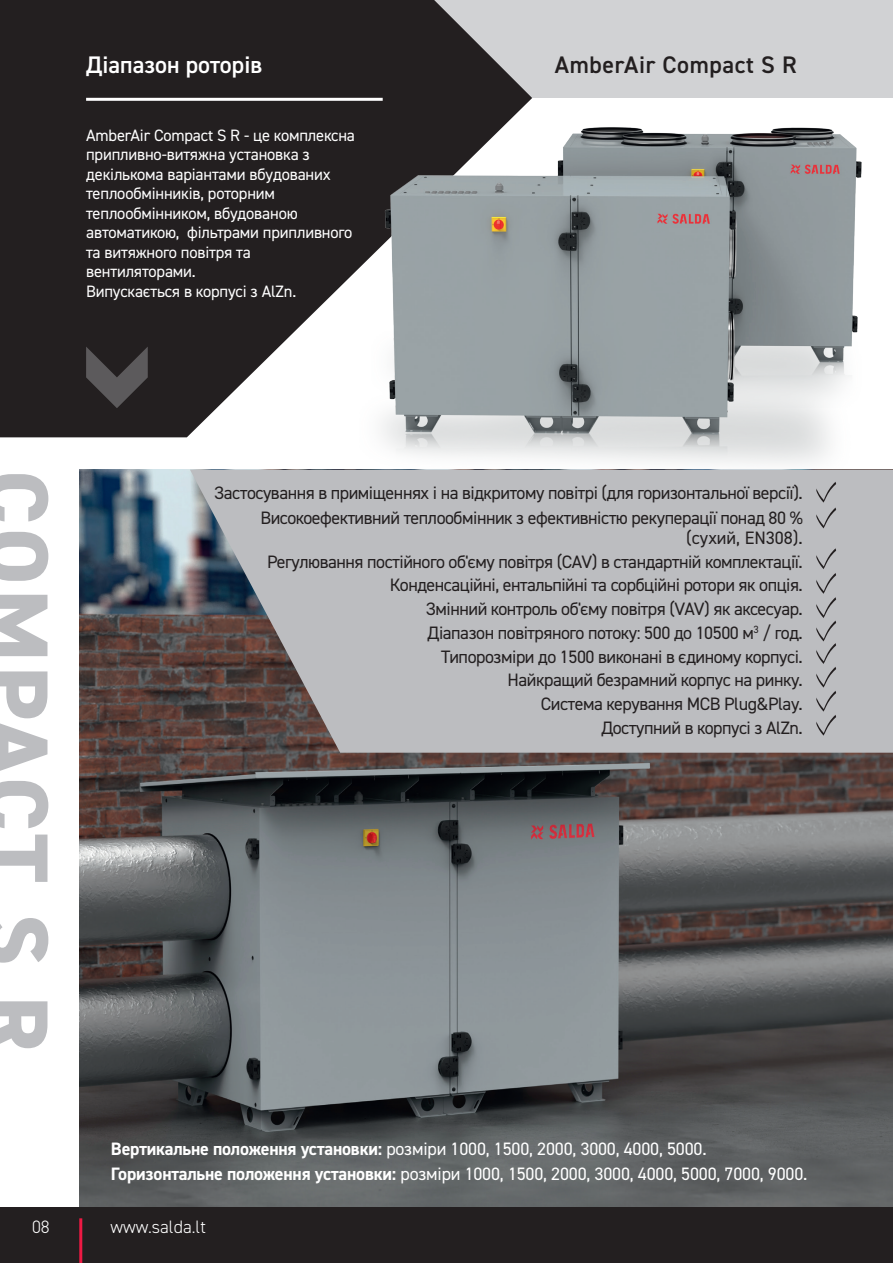
<style>
.page{position:relative;width:893px;height:1263px;background:#fff}
.page>*{position:absolute;margin:0;border:0;box-sizing:border-box;transform-origin:0 0}
.t1{font:800 90px "DIN2014";letter-spacing:.04em;color:#bcbdc0}
.t2{font:600 24px "DIN2014";letter-spacing:.025em;color:#231f20}
.t3{font:600 24px "DIN2014";color:#fff}
.t4{font:18px "DIN2014";letter-spacing:-.025em;color:#231f20}
.t5{font:18px "DIN2014";letter-spacing:-.01em;color:#fff}
.t6{font:300 18px "DIN2014";color:#fff}
.t7{font:18px "DIN2014";color:#231f20}
.t8{font:16.5px/19.5px "DIN2014";letter-spacing:-.01em;color:#fff}
.s1{font-weight:700}
</style>
<div class="page">
<div style="left:293px;top:0;width:600px;height:98px;background:#d1d2d4"></div>
<svg style="left:0;top:0;width:532px;height:437px;background:#343132"></svg>
<img style="left:324px;top:104px;width:569px;height:366px">
<img style="left:80px;top:470px;width:813px;height:738px">
<svg style="left:190px;top:470px;width:703px;height:283px;background:#b0b0b2"></svg>
<div style="left:0;top:1208px;width:893px;height:55px;background:#231f20"></div>
<svg style="left:86px;top:347px;width:62px;height:61px;background:#3f3c3e"></svg>
<hr style="left:86px;top:98px;width:297px;height:3px;background:#fff">
<svg style="left:816px;top:481px;width:21px;height:47px"></svg>
<svg style="left:816px;top:548px;width:21px;height:188px;background:#ababae"></svg>
<hr style="left:79px;top:1218px;width:3px;height:45px;background:#ed1943">
<p class="t3" style="left:86px;top:49px;width:178px">Діапазон роторів</p>
<p class="t8" style="left:86px;top:125px;width:270px">AmberAir Compact S R - це комплексна припливно-витяжна установка з декількома варіантами вбудованих теплообмінників, роторним теплообмінником, вбудованою автоматикою, фільтрами припливного</p>
<p class="t8" style="left:86px;top:242px;width:166px">та витяжного повітря та</p>
<p class="t8" style="left:86px;top:262px;width:111px">вентиляторами.</p>
<p class="t8" style="left:86px;top:281px;width:212px">Випускається в корпусі з AlZn.</p>
<p class="t2" style="left:555px;top:49px;width:243px">AmberAir Compact S R</p>
<p class="t1" style="left:76px;top:470px;width:583px;rotate:90deg">COMPACT S R</p>
<p class="t4" style="left:214px;top:481px;width:590px">Застосування в приміщеннях і на відкритому повітрі (для горизонтальної версії).</p>
<p class="t4" style="left:260px;top:507px;width:544px">Високоефективний теплообмінник з ефективністю рекуперації понад 80 %</p>
<p class="t7" style="left:686px;top:526px;width:118px">(сухий, EN308).</p>
<p class="t4" style="left:267px;top:550px;width:537px">Регулювання постійного об'єму повітря (CAV) в стандартній комплектації.</p>
<p class="t4" style="left:390px;top:574px;width:414px">Конденсаційні, ентальпійні та сорбційні ротори як опція.</p>
<p class="t4" style="left:426px;top:598px;width:378px">Змінний контроль об'єму повітря (VAV) як аксесуар.</p>
<p class="t4" style="left:427px;top:621px;width:377px">Діапазон повітряного потоку: 500 до 10500 м<sup>3</sup> / год.</p>
<p class="t4" style="left:441px;top:645px;width:363px">Типорозміри до 1500 виконані в єдиному корпусі.</p>
<p class="t4" style="left:508px;top:669px;width:297px">Найкращий безрамний корпус на ринку.</p>
<p class="t4" style="left:541px;top:693px;width:263px">Система керування MCB Plug&amp;Play.</p>
<p class="t4" style="left:601px;top:716px;width:203px">Доступний в корпусі з AlZn.</p>
<p class="t5" style="left:111px;top:1137px;width:597px"><span class="s1">Вертикальне положення установки:</span> розміри 1000, 1500, 2000, 3000, 4000, 5000.</p>
<p class="t5" style="left:111px;top:1162px;width:698px"><span class="s1">Горизонтальне положення установки:</span> розміри 1000, 1500, 2000, 3000, 4000, 5000, 7000, 9000.</p>
<p class="t6" style="left:32px;top:1216px;width:19px">08</p>
<p class="t6" style="left:111px;top:1216px;width:97px">www.salda.lt</p>
</div>
